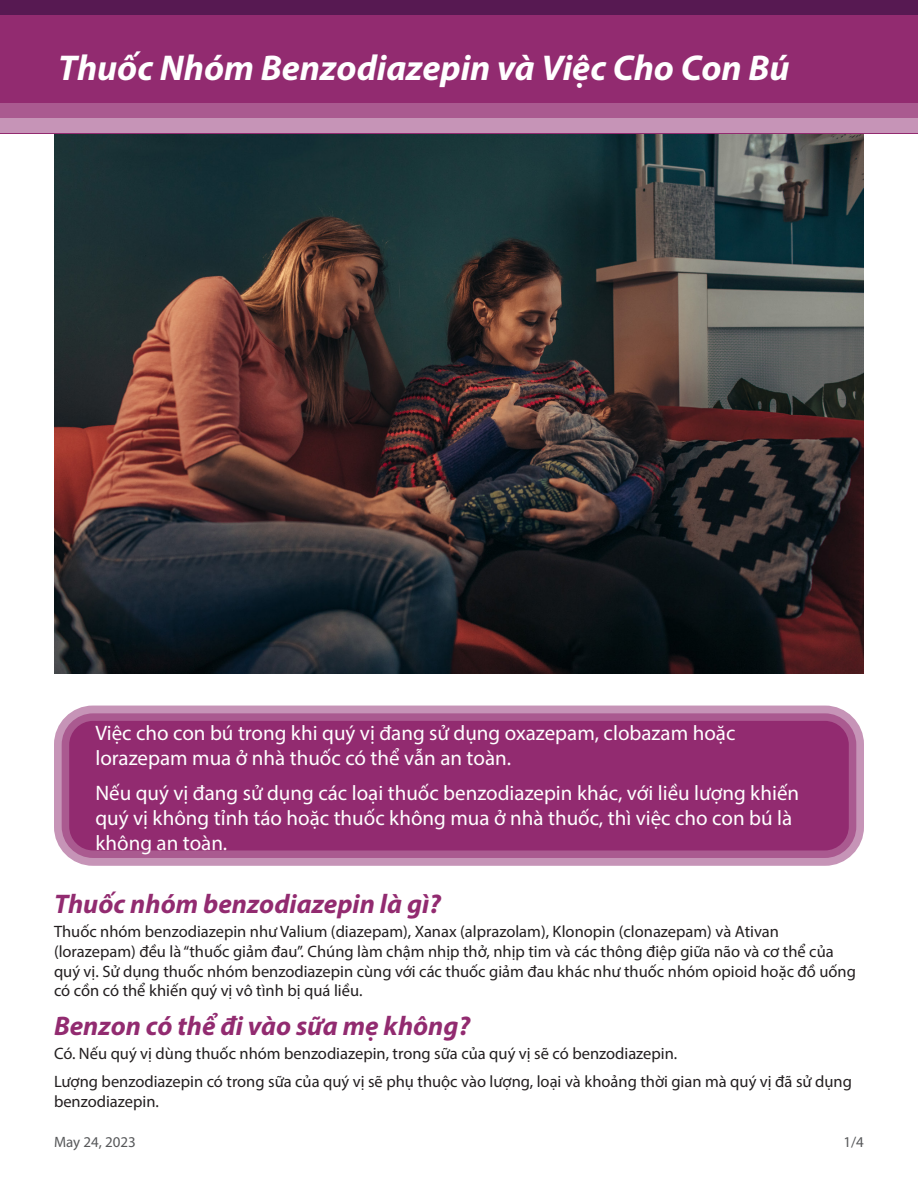
<style>
.page{position:relative;width:918px;height:1188px;background:#fff}
.page>*{position:absolute;margin:0;border:0;box-sizing:border-box;transform-origin:0 0}
.t1{font:italic 700 36px "Myriad Pro";color:#fff}
.t2{font:italic 700 27px "Myriad Pro";color:#922b70}
.t3{font:21px/25.2px "Myriad Pro";color:#fff}
.t4{font:16.5px/19.8px "Myriad Pro";color:#231f20}
.t5{font:15px "Myriad Pro";color:#57585a}
</style>
<div class="page">
<img style="left:54px;top:134px;width:810px;height:540px">
<div style="left:0;top:0;width:918px;height:133px;background:#922b70"></div>
<div style="left:0;top:118px;width:918px;height:15px;background:#c694b7"></div>
<div style="left:0;top:104px;width:918px;height:14px;background:#aa5a90"></div>
<div style="left:0;top:0;width:918px;height:15px;background:#571952"></div>
<div style="left:54px;top:706px;width:810px;height:160px;border:15px solid #c694b7;border-radius:32px"></div>
<div style="left:65px;top:717px;width:788px;height:137px;background:#922b70;border-radius:28px"></div>
<div style="left:62px;top:713px;width:794px;height:145px;border:8px solid #aa5a90;border-radius:28px"></div>
<p class="t1" style="left:58px;top:44px;width:733px">Thuốc Nhóm Benzodiazepin và Việc Cho Con Bú</p>
<p class="t3" style="left:95px;top:720px;width:642px">Việc cho con bú trong khi quý vị đang sử dụng oxazepam, clobazam hoặc lorazepam mua ở nhà thuốc có thể vẫn an toàn.</p>
<p class="t3" style="left:95px;top:780px;width:705px">Nếu quý vị đang sử dụng các loại thuốc benzodiazepin khác, với liều lượng khiến quý vị không tỉnh táo hoặc thuốc không mua ở nhà thuốc, thì việc cho con bú là không an toàn.</p>
<p class="t2" style="left:54px;top:886px;width:389px">Thuốc nhóm benzodiazepin là gì?</p>
<p class="t4" style="left:54px;top:921px;width:803px">Thuốc nhóm benzodiazepin như Valium (diazepam), Xanax (alprazolam), Klonopin (clonazepam) và Ativan (lorazepam) đều là “thuốc giảm đau”. Chúng làm chậm nhịp thở, nhịp tim và các thông điệp giữa não và cơ thể của quý vị. Sử dụng thuốc nhóm benzodiazepin cùng với các thuốc giảm đau khác như thuốc nhóm opioid hoặc đồ uống có cồn có thể khiến quý vị vô tình bị quá liều.</p>
<p class="t2" style="left:54px;top:1008px;width:418px">Benzon có thể đi vào sữa mẹ không?</p>
<p class="t4" style="left:54px;top:1043px;width:625px">Có. Nếu quý vị dùng thuốc nhóm benzodiazepin, trong sữa của quý vị sẽ có benzodiazepin.</p>
<p class="t4" style="left:54px;top:1072px;width:799px">Lượng benzodiazepin có trong sữa của quý vị sẽ phụ thuộc vào lượng, loại và khoảng thời gian mà quý vị đã sử dụng benzodiazepin.</p>
<p class="t5" style="left:54px;top:1132px;width:83px">May 24, 2023</p>
<p class="t5" style="left:843px;top:1132px;width:22px">1/4</p>
</div>
